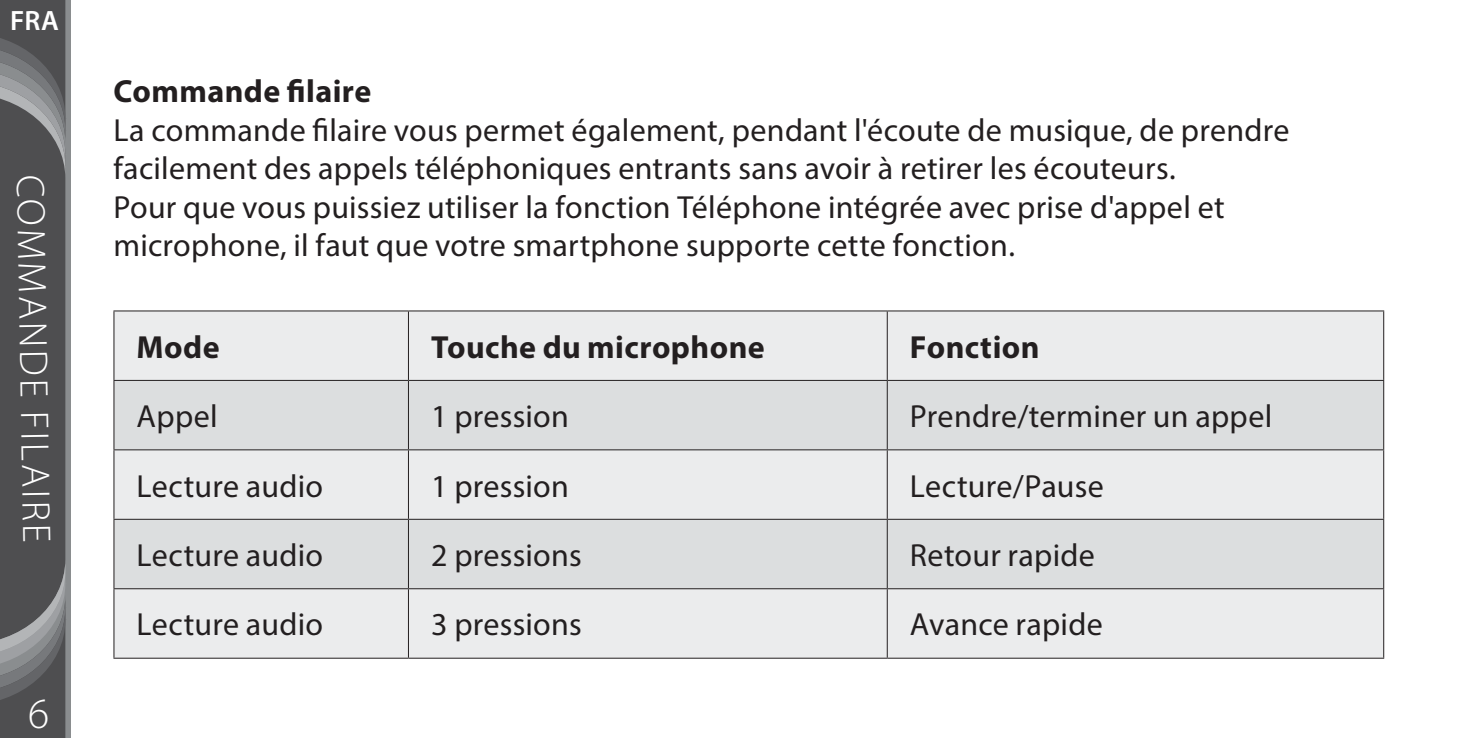
<style>
.page{position:relative;width:1475px;height:738px;background:#fff}
.page>*{position:absolute;margin:0;border:0;box-sizing:border-box;transform-origin:0 0}
.t1{font:300 43.2px "Myriad Pro";color:#fff}
.t2{font:300 40px "Myriad Pro";color:#fff}
.t3{font:32px/38.4px "Myriad Pro";letter-spacing:.01em;color:#231f20}
.t4{font:700 32px "Myriad Pro";letter-spacing:.015em;color:#231f20}
.t5{font:600 28px "Myriad Pro";color:#fff}
</style>
<div class="page">
<div style="left:0;top:0;width:71px;height:737px;background:linear-gradient(to bottom,#8a8d8f,#8a8d8f)"></div>
<svg style="left:0;top:0;width:65px;height:737px;background:#57585a"></svg>
<div style="left:115px;top:311px;width:1267px;height:346px;background:#ebeced"></div>
<svg style="left:115px;top:381px;width:1267px;height:206px;background:#dfe1e2"></svg>
<hr style="left:408px;top:311px;width:1px;height:68px;background:#231f20">
<hr style="left:113px;top:310px;width:295px;height:1px;background:#231f20">
<hr style="left:113px;top:311px;width:2px;height:68px;background:#231f20">
<hr style="left:408px;top:310px;width:479px;height:1px;background:#231f20">
<hr style="left:887px;top:310px;width:496px;height:1px;background:#231f20">
<hr style="left:886px;top:311px;width:1px;height:68px;background:#231f20">
<hr style="left:1382px;top:311px;width:1px;height:68px;background:#231f20">
<hr style="left:113px;top:380px;width:2px;height:69px;background:#231f20">
<hr style="left:1382px;top:380px;width:1px;height:69px;background:#231f20">
<hr style="left:113px;top:450px;width:2px;height:68px;background:#231f20">
<hr style="left:1382px;top:450px;width:1px;height:68px;background:#231f20">
<hr style="left:113px;top:519px;width:2px;height:68px;background:#231f20">
<hr style="left:1382px;top:519px;width:1px;height:68px;background:#231f20">
<hr style="left:113px;top:588px;width:2px;height:69px;background:#231f20">
<hr style="left:1382px;top:588px;width:1px;height:69px;background:#231f20">
<hr style="left:113px;top:657px;width:295px;height:1px;background:#231f20">
<hr style="left:408px;top:657px;width:479px;height:1px;background:#231f20">
<hr style="left:887px;top:657px;width:496px;height:1px;background:#231f20">
<hr style="left:113px;top:379px;width:295px;height:2px;background:#231f20">
<hr style="left:408px;top:379px;width:479px;height:2px;background:#231f20">
<hr style="left:408px;top:380px;width:1px;height:69px;background:#231f20">
<hr style="left:887px;top:379px;width:496px;height:2px;background:#231f20">
<hr style="left:886px;top:380px;width:1px;height:69px;background:#231f20">
<hr style="left:113px;top:449px;width:295px;height:1px;background:#231f20">
<hr style="left:408px;top:449px;width:479px;height:1px;background:#231f20">
<hr style="left:408px;top:450px;width:1px;height:68px;background:#231f20">
<hr style="left:887px;top:449px;width:496px;height:1px;background:#231f20">
<hr style="left:886px;top:450px;width:1px;height:68px;background:#231f20">
<hr style="left:113px;top:518px;width:295px;height:1px;background:#231f20">
<hr style="left:408px;top:518px;width:479px;height:1px;background:#231f20">
<hr style="left:408px;top:519px;width:1px;height:68px;background:#231f20">
<hr style="left:887px;top:518px;width:496px;height:1px;background:#231f20">
<hr style="left:886px;top:519px;width:1px;height:68px;background:#231f20">
<hr style="left:113px;top:587px;width:295px;height:2px;background:#231f20">
<hr style="left:408px;top:587px;width:479px;height:2px;background:#231f20">
<hr style="left:408px;top:588px;width:1px;height:69px;background:#231f20">
<hr style="left:887px;top:587px;width:496px;height:2px;background:#231f20">
<hr style="left:886px;top:588px;width:1px;height:69px;background:#231f20">
<p class="t5" style="left:10px;top:2px;width:50px">FRA</p>
<p class="t2" style="left:52px;top:174px;width:369px;rotate:89deg">COMMANDE FILAIRE</p>
<h1 class="t1" style="left:28px;top:689px;width:23px">6</h1>
<p class="t4" style="left:113px;top:70px;width:259px">Commande laire</p>
<p class="t3" style="left:113px;top:110px;width:1177px">La commande laire vous permet également, pendant l'écoute de musique, de prendre facilement des appels téléphoniques entrants sans avoir à retirer les écouteurs.<br>Pour que vous puissiez utiliser la fonction Téléphone intégrée avec prise d'appel et microphone, il faut que votre smartphone supporte cette fonction.</p>
<p class="t4" style="left:137px;top:326px;width:85px">Mode</p>
<p class="t4" style="left:431px;top:326px;width:335px">Touche du microphone</p>
<p class="t4" style="left:909px;top:326px;width:131px">Fonction</p>
<p class="t3" style="left:137px;top:396px;width:83px">Appel</p>
<p class="t3" style="left:431px;top:396px;width:139px">1 pression</p>
<p class="t3" style="left:909px;top:396px;width:364px">Prendre/terminer un appel</p>
<p class="t3" style="left:137px;top:465px;width:188px">Lecture audio</p>
<p class="t3" style="left:431px;top:465px;width:139px">1 pression</p>
<p class="t3" style="left:909px;top:465px;width:195px">Lecture/Pause</p>
<p class="t3" style="left:137px;top:535px;width:188px">Lecture audio</p>
<p class="t3" style="left:431px;top:535px;width:152px">2 pressions</p>
<p class="t3" style="left:909px;top:535px;width:186px">Retour rapide</p>
<p class="t3" style="left:137px;top:604px;width:188px">Lecture audio</p>
<p class="t3" style="left:431px;top:604px;width:152px">3 pressions</p>
<p class="t3" style="left:909px;top:604px;width:194px">Avance rapide</p>
</div>
